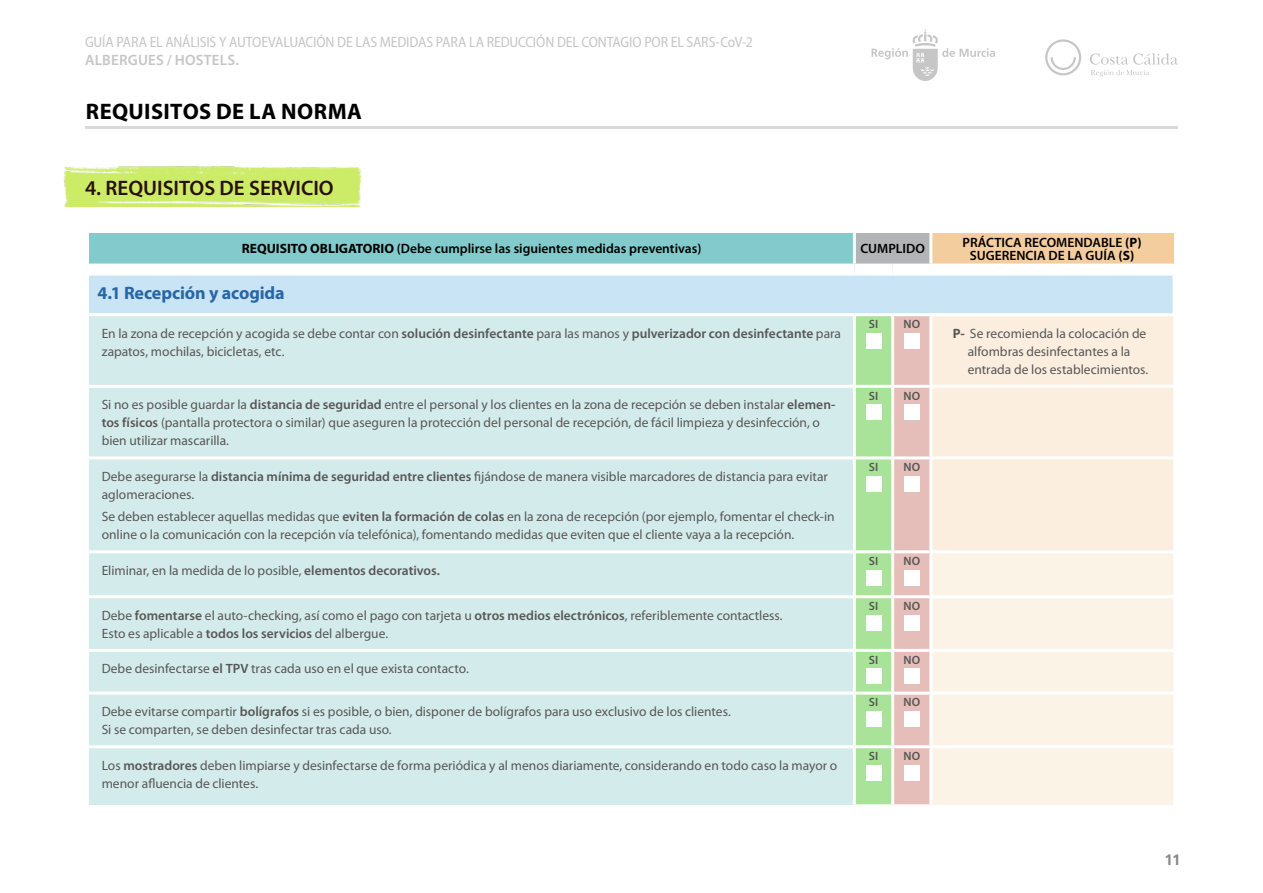
<style>
.page{position:relative;width:1263px;height:893px;background:#fff}
.page>*{position:absolute;margin:0;border:0;box-sizing:border-box;transform-origin:0 0}
.t1{font:700 22.5px "Myriad Pro";letter-spacing:.02em;color:#000}
.t2{font:600 21px "Myriad Pro";color:#290f07}
.t3{font:700 18px "Myriad Pro";letter-spacing:-.01em;color:#2966a6}
.t4{font:semi-condensed 15px "Myriad Pro";letter-spacing:-.015em;color:#c6c6c6}
.t5{font:600 15px "Myriad Pro";letter-spacing:.015em;color:#c6c6c6}
.t6{font:700 15px "Frutiger 65";color:#878787}
.t7{font:13.5px/18px "Myriad Pro";color:#575756}
.t8{font:600 13.5px/13.5px "Myriad Pro";color:#000;text-align:center}
.t9{font:600 12px "Myriad Pro";letter-spacing:.005em;color:#575756}
.s1{font-weight:700}
.s2{font-weight:600}
</style>
<div class="page">
<hr style="left:85px;top:126px;width:1093px;height:2px;background:#dadada">
<svg style="left:871px;top:29px;width:124px;height:52px"></svg>
<svg style="left:1045px;top:39px;width:36px;height:36px"></svg>
<svg style="left:1090px;top:53px;width:88px;height:24px"></svg>
<img style="left:63px;top:167px;width:299px;height:39px">
<div style="left:89px;top:233px;width:765px;height:37px;background:#82cacb"></div>
<div style="left:854px;top:233px;width:77px;height:37px;background:#b3b4b6"></div>
<div style="left:931px;top:233px;width:242px;height:37px;background:#f4cd9e"></div>
<div style="left:89px;top:270px;width:1084px;height:45px;background:#c8e4f5"></div>
<div style="left:89px;top:316px;width:764px;height:489px;background:#d4ebeb"></div>
<svg style="left:856px;top:316px;width:73px;height:488px;background:#c8d1aa"></svg>
<div style="left:932px;top:316px;width:241px;height:234px;background:#fbeedf"></div>
<div style="left:932px;top:553px;width:241px;height:252px;background:#fcf3e7"></div>
<hr style="left:1172px;top:276px;width:2px;height:37px;background:#fff">
<hr style="left:853px;top:233px;width:3px;height:31px;background:#fff">
<hr style="left:929px;top:233px;width:3px;height:31px;background:#fff">
<hr style="left:89px;top:313px;width:765px;height:3px;background:#fff">
<hr style="left:891px;top:316px;width:3px;height:69px;background:#fff">
<hr style="left:931px;top:313px;width:243px;height:3px;background:#fff">
<hr style="left:891px;top:388px;width:3px;height:68px;background:#fff">
<hr style="left:891px;top:459px;width:3px;height:91px;background:#fff">
<hr style="left:891px;top:553px;width:3px;height:42px;background:#fff">
<hr style="left:891px;top:598px;width:3px;height:51px;background:#fff">
<hr style="left:891px;top:652px;width:3px;height:40px;background:#fff">
<hr style="left:891px;top:695px;width:3px;height:50px;background:#fff">
<hr style="left:891px;top:748px;width:3px;height:56px;background:#fff">
<hr style="left:854px;top:313px;width:39px;height:3px;background:#fff">
<hr style="left:893px;top:313px;width:38px;height:3px;background:#fff">
<hr style="left:89px;top:385px;width:765px;height:3px;background:#fff">
<hr style="left:854px;top:385px;width:39px;height:3px;background:#fff">
<hr style="left:893px;top:385px;width:38px;height:3px;background:#fff">
<hr style="left:931px;top:385px;width:242px;height:3px;background:#fff">
<hr style="left:89px;top:456px;width:765px;height:3px;background:#fff">
<hr style="left:854px;top:456px;width:39px;height:3px;background:#fff">
<hr style="left:893px;top:456px;width:38px;height:3px;background:#fff">
<hr style="left:931px;top:456px;width:242px;height:3px;background:#fff">
<hr style="left:89px;top:550px;width:765px;height:3px;background:#fff">
<hr style="left:854px;top:550px;width:39px;height:3px;background:#fff">
<hr style="left:893px;top:550px;width:38px;height:3px;background:#fff">
<hr style="left:89px;top:595px;width:765px;height:3px;background:#fff">
<hr style="left:854px;top:595px;width:39px;height:3px;background:#fff">
<hr style="left:893px;top:595px;width:38px;height:3px;background:#fff">
<hr style="left:931px;top:595px;width:242px;height:3px;background:#fff">
<hr style="left:89px;top:649px;width:765px;height:3px;background:#fff">
<hr style="left:854px;top:649px;width:39px;height:3px;background:#fff">
<hr style="left:893px;top:649px;width:38px;height:3px;background:#fff">
<hr style="left:931px;top:649px;width:242px;height:3px;background:#fff">
<hr style="left:89px;top:692px;width:765px;height:3px;background:#fff">
<hr style="left:854px;top:692px;width:39px;height:3px;background:#fff">
<hr style="left:893px;top:692px;width:38px;height:3px;background:#fff">
<hr style="left:931px;top:692px;width:242px;height:3px;background:#fff">
<hr style="left:89px;top:745px;width:765px;height:3px;background:#fff">
<hr style="left:854px;top:745px;width:39px;height:3px;background:#fff">
<hr style="left:893px;top:745px;width:38px;height:3px;background:#fff">
<hr style="left:931px;top:745px;width:242px;height:3px;background:#fff">
<div style="left:89px;top:264px;width:765px;height:12px;background:#fff"></div>
<div style="left:854px;top:264px;width:39px;height:12px;background:#fff"></div>
<div style="left:893px;top:264px;width:38px;height:12px;background:#fff"></div>
<div style="left:931px;top:264px;width:243px;height:12px;background:#fff"></div>
<div style="left:866px;top:333px;width:15px;height:15px;background:#fff"></div>
<div style="left:904px;top:333px;width:15px;height:15px;background:#fff"></div>
<div style="left:866px;top:405px;width:15px;height:15px;background:#fff"></div>
<div style="left:904px;top:405px;width:15px;height:15px;background:#fff"></div>
<div style="left:866px;top:476px;width:15px;height:16px;background:#fff"></div>
<div style="left:904px;top:476px;width:15px;height:16px;background:#fff"></div>
<div style="left:866px;top:570px;width:15px;height:16px;background:#fff"></div>
<div style="left:904px;top:570px;width:15px;height:16px;background:#fff"></div>
<div style="left:866px;top:615px;width:15px;height:15px;background:#fff"></div>
<div style="left:904px;top:615px;width:15px;height:15px;background:#fff"></div>
<div style="left:866px;top:669px;width:15px;height:15px;background:#fff"></div>
<div style="left:904px;top:669px;width:15px;height:15px;background:#fff"></div>
<div style="left:866px;top:711px;width:15px;height:16px;background:#fff"></div>
<div style="left:904px;top:711px;width:15px;height:16px;background:#fff"></div>
<div style="left:866px;top:765px;width:15px;height:15px;background:#fff"></div>
<div style="left:904px;top:765px;width:15px;height:15px;background:#fff"></div>
<p class="t4" style="left:85px;top:34px;width:669px">GUÍA PARA EL ANÁLISIS Y AUTOEVALUACIÓN DE LAS MEDIDAS PARA LA REDUCCIÓN DEL CONTAGIO POR EL SARS-CoV-2</p>
<p class="t5" style="left:85px;top:51px;width:155px">ALBERGUES / HOSTELS.</p>
<h1 class="t1" style="left:86px;top:97px;width:278px">REQUISITOS DE LA NORMA</h1>
<h2 class="t2" style="left:85px;top:174px;width:250px">4. REQUISITOS DE SERVICIO</h2>
<p class="t8" style="left:242px;top:242px;width:461px"><span class="s1">REQUISITO OBLIGATORIO</span> (Debe cumplirse las siguientes medidas preventivas)</p>
<p class="t8" style="left:860px;top:242px;width:66px">CUMPLIDO</p>
<p class="t8" style="left:963px;top:235px;width:180px">PRÁCTICA RECOMENDABLE <span class="s1">(P)<br></span>SUGERENCIA DE LA GUÍA <span class="s1">(S)</span></p>
<h3 class="t3" style="left:97px;top:281px;width:189px">4.1 Recepción y acogida</h3>
<p class="t7" style="left:102px;top:324px;width:741px">En la zona de recepción y acogida se debe contar con <span class="s2">solución desinfectante</span> para las manos y <span class="s2">pulverizador con desinfectante</span> para zapatos, mochilas, bicicletas, etc.</p>
<p class="t9" style="left:869px;top:316px;width:11px">SI</p>
<p class="t9" style="left:903px;top:316px;width:18px">NO</p>
<p class="t7" style="left:968px;top:324px;width:182px;text-indent:-15px"><span class="s1">P-</span> Se recomienda la colocación de alfombras desinfectantes a la entrada de los establecimientos.</p>
<p class="t7" style="left:102px;top:395px;width:735px">Si no es posible guardar la <span class="s2">distancia de seguridad</span> entre el personal y los clientes en la zona de recepción se deben instalar <span class="s2">elemen&shy;tos físicos</span> (pantalla protectora o similar) que aseguren la protección del personal de recepción, de fácil limpieza y desinfección, o bien utilizar mascarilla.</p>
<p class="t7" style="left:102px;top:467px;width:728px">Debe asegurarse la <span class="s2">distancia mínima de seguridad entre clientes</span> fijándose de manera visible marcadores de distancia para evitar aglomeraciones.</p>
<p class="t7" style="left:102px;top:507px;width:735px">Se deben establecer aquellas medidas que <span class="s2">eviten la formación de colas</span> en la zona de recepción (por ejemplo, fomentar el check-in online o la comunicación con la recepción vía telefónica), fomentando medidas que eviten que el cliente vaya a la recepción.</p>
<p class="t7" style="left:102px;top:561px;width:340px">Eliminar, en la medida de lo posible, <span class="s2">elementos decorativos.</span></p>
<p class="t7" style="left:102px;top:606px;width:682px">Debe <span class="s2">fomentarse</span> el auto-checking, así como el pago con tarjeta u <span class="s2">otros medios electrónicos</span>, referiblemente contactless.<br>Esto es aplicable a <span class="s2">todos los servicios</span> del albergue.</p>
<p class="t7" style="left:102px;top:659px;width:369px">Debe desinfectarse <span class="s2">el TPV</span> tras cada uso en el que exista contacto.</p>
<p class="t7" style="left:102px;top:702px;width:631px">Debe evitarse compartir <span class="s2">bolígrafos</span> si es posible, o bien, disponer de bolígrafos para uso exclusivo de los clientes.<br>Si se comparten, se deben desinfectar tras cada uso.</p>
<p class="t7" style="left:102px;top:756px;width:737px">Los <span class="s2">mostradores</span> deben limpiarse y desinfectarse de forma periódica y al menos diariamente, considerando en todo caso la mayor o menor afluencia de clientes.</p>
<p class="t9" style="left:869px;top:388px;width:11px">SI</p>
<p class="t9" style="left:903px;top:388px;width:18px">NO</p>
<p class="t9" style="left:869px;top:460px;width:11px">SI</p>
<p class="t9" style="left:903px;top:460px;width:18px">NO</p>
<p class="t9" style="left:869px;top:553px;width:11px">SI</p>
<p class="t9" style="left:903px;top:553px;width:18px">NO</p>
<p class="t9" style="left:869px;top:598px;width:11px">SI</p>
<p class="t9" style="left:903px;top:598px;width:18px">NO</p>
<p class="t9" style="left:869px;top:652px;width:11px">SI</p>
<p class="t9" style="left:903px;top:652px;width:18px">NO</p>
<p class="t9" style="left:869px;top:695px;width:11px">SI</p>
<p class="t9" style="left:903px;top:695px;width:18px">NO</p>
<p class="t9" style="left:869px;top:748px;width:11px">SI</p>
<p class="t9" style="left:903px;top:748px;width:18px">NO</p>
<p class="t6" style="left:1164px;top:851px;width:17px">11</p>
</div>
